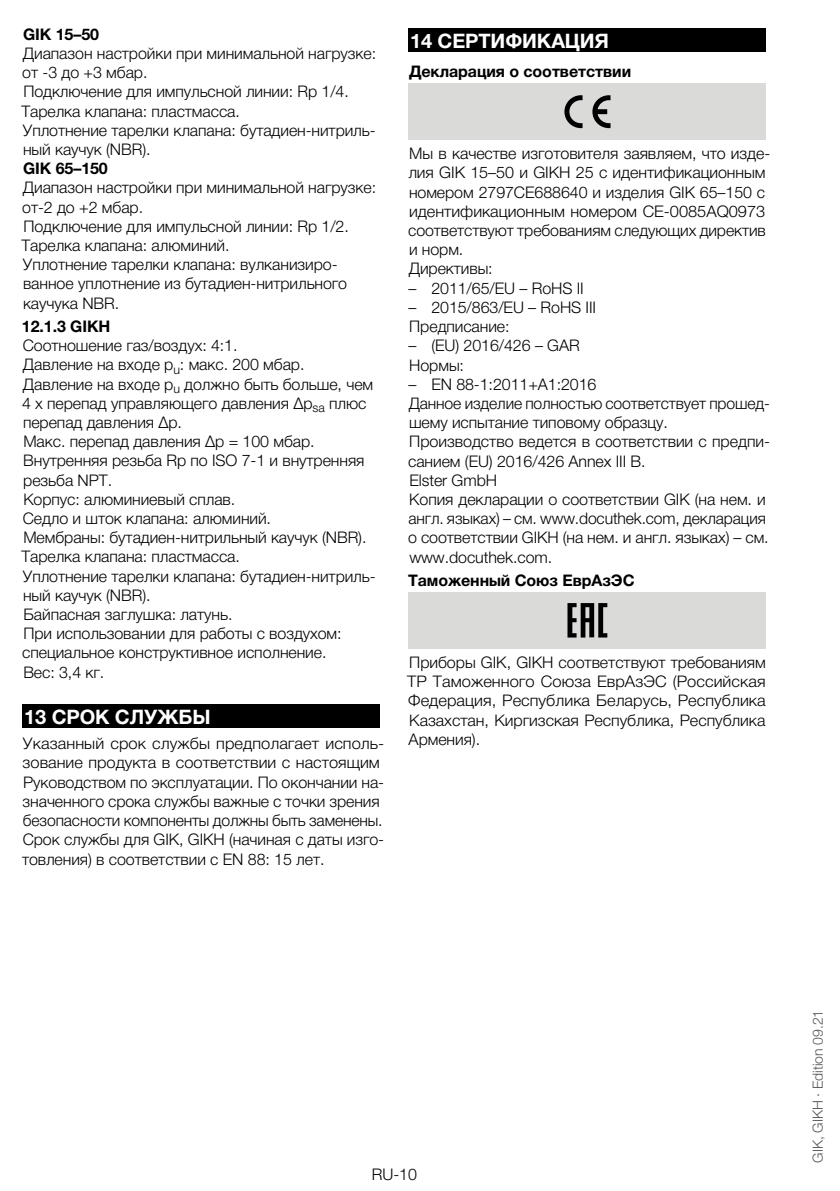
<style>
.page{position:relative;width:840px;height:1191px;background:#fff}
.page>*{position:absolute;margin:0;border:0;box-sizing:border-box;transform-origin:0 0}
.t1{font:700 20px "Helvetica Neue LT Pro";letter-spacing:-.005em;color:#fff}
.t2{font:300 16px/19.2px "Helvetica Neue LT Pro";letter-spacing:-.005em;color:#000}
.t3{font:700 16px "Helvetica Neue LT Pro";letter-spacing:-.005em;color:#000}
.t4{font:300 14px "Helvetica Neue LT Pro";letter-spacing:-.005em;color:#575756}
</style>
<div class="page">
<div style="left:23px;top:704px;width:357px;height:24px;background:#000"></div>
<div style="left:408px;top:28px;width:357px;height:24px;background:#000"></div>
<div style="left:408px;top:83px;width:357px;height:57px;background:#dadad9"></div>
<svg style="left:564px;top:95px;width:18px;height:33px"></svg>
<svg style="left:592px;top:95px;width:18px;height:33px"></svg>
<div style="left:408px;top:592px;width:357px;height:56px;background:#dadad9"></div>
<svg style="left:567px;top:603px;width:40px;height:34px"></svg>
<p class="t3" style="left:23px;top:24px;width:77px">GIK 15–50</p>
<p class="t2" style="left:21px;top:43px;width:356px">Диапазон настройки при минимальной нагрузке: от -3 до +3 мбар.<br>Подключение для импульсной линии: Rp 1/4.<br>Тарелка клапана: пластмасса.<br>Уплотнение тарелки клапана: бутадиен-нитриль&shy;ный каучук (NBR).</p>
<p class="t3" style="left:23px;top:159px;width:86px">GIK 65–150</p>
<p class="t2" style="left:21px;top:178px;width:356px">Диапазон настройки при минимальной нагрузке: от-2 до +2 мбар.<br>Подключение для импульсной линии: Rp 1/2.<br>Тарелка клапана: алюминий.<br>Уплотнение тарелки клапана: вулканизиро&shy;ванное уплотнение из бутадиен-нитрильного каучука NBR.</p>
<p class="t3" style="left:22px;top:316px;width:90px">12.1.3 GIKH</p>
<p class="t2" style="left:21px;top:335px;width:355px">Соотношение газ/воздух: 4:1.<br>Давление на входе p<sub>u</sub>: макс. 200 мбар.<br>Давление на входе p<sub>u</sub> должно быть больше, чем 4 х перепад управляющего давления Δp<sub>sa</sub> плюс перепад давления Δp.<br>Макс. перепад давления Δp = 100 мбар.<br>Внутренняя резьба Rp по ISO 7-1 и внутренняя резьба NPT.<br>Корпус: алюминиевый сплав.<br>Седло и шток клапана: алюминий.<br>Мембраны: бутадиен-нитрильный каучук (NBR).<br>Тарелка клапана: пластмасса.<br>Уплотнение тарелки клапана: бутадиен-нитриль&shy;ный каучук (NBR).<br>Байпасная заглушка: латунь.<br>При использовании для работы с воздухом: специальное конструктивное исполнение.<br>Вес: 3,4 кг.</p>
<p class="t1" style="left:24px;top:704px;width:188px">13 СРОК СЛУЖБЫ</p>
<p class="t2" style="left:22px;top:733px;width:363px">Указанный срок службы предполагает исполь&shy;зование продукта в соответствии с настоящим Руководством по эксплуатации. По окончании на&shy;значенного срока службы важные с точки зрения безопасности компоненты должны быть заменены.<br>Срок службы для GIK, GIKH (начиная с даты изго&shy;товления) в соответствии с EN 88: 15 лет.</p>
<p class="t1" style="left:410px;top:28px;width:200px">14 СЕРТИФИКАЦИЯ</p>
<p class="t3" style="left:409px;top:62px;width:223px">Декларация о соответствии</p>
<p class="t2" style="left:408px;top:144px;width:363px">Мы в качестве изготовителя заявляем, что изде&shy;лия GIK 15–50 и GIKH 25 c идентификационным номером 2797CE688640 и изделия GIK 65–150 c идентификационным номером CE-0085AQ0973 соответствуют требованиям следующих директив и норм.<br>Директивы:</p>
<p class="t2" style="left:408px;top:278px;width:176px">– 2011/65/EU – RoHS II</p>
<p class="t2" style="left:408px;top:297px;width:189px">– 2015/863/EU – RoHS III<br>Предписание:</p>
<p class="t2" style="left:408px;top:336px;width:172px">– (EU) 2016/426 – GAR<br>Нормы:</p>
<p class="t2" style="left:408px;top:374px;width:363px">– EN 88-1:2011+A1:2016<br>Данное изделие полностью соответствует прошед&shy;шему испытание типовому образцу.<br>Производство ведется в соответствии с предпи&shy;санием (EU) 2016/426 Annex III B.<br>Elster GmbH<br>Копия декларации о соответствии GIK (на нем. и англ. языках) – см. www.docuthek.com, декларация о соответствии GIKH (на нем. и англ. языках) – см. www.docuthek.com.</p>
<p class="t3" style="left:408px;top:570px;width:228px">Таможенный Союз ЕврАзЭС</p>
<p class="t2" style="left:407px;top:652px;width:360px;text-align:justify">Приборы GIK, GIKH соответствуют требованиям ТР Таможенного Союза ЕврАзЭС (Российская Федерация, Республика Беларусь, Республика Казахстан, Киргизская Республика, Республика Армения).</p>
<p class="t2" style="left:372px;top:1164px;width:47px">RU-10</p>
<p class="t4" style="left:809px;top:1162px;width:154px;rotate:-90deg">GIK, GIKH · Edition 09.21</p>
</div>
